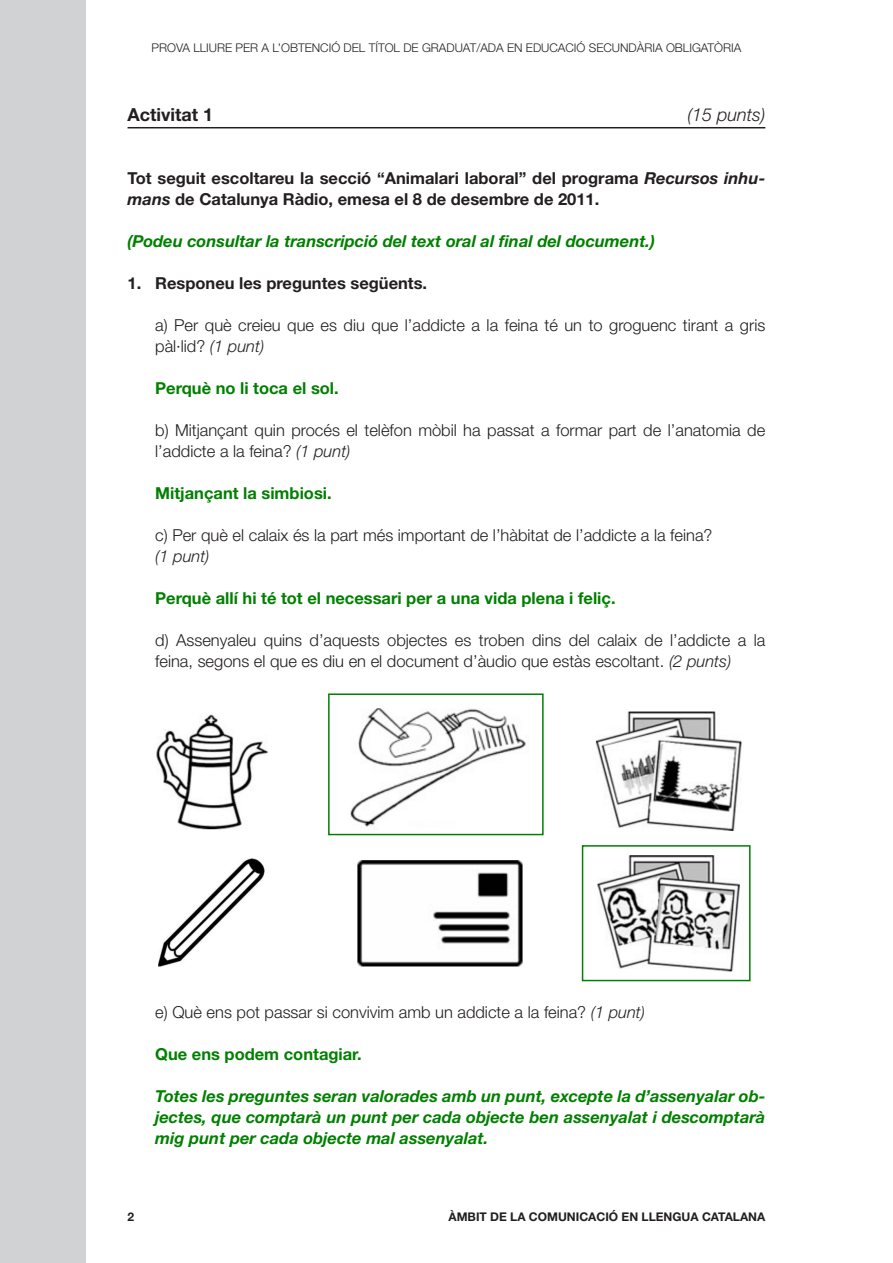
<style>
.page{position:relative;width:893px;height:1263px;background:#fff}
.page>*{position:absolute;margin:0;border:0;box-sizing:border-box;transform-origin:0 0}
.Activitat{font:700 18px "Helvetica Neue";color:#231f20}
.Activitat-2{font:italic 300 18px "Helvetica Neue";color:#231f20}
.Subpregunta{font:300 16.5px/21px "Helvetica Neue";color:#231f20}
.Text_pauta{font:italic 700 16.5px/21px "Helvetica Neue";color:#008000;text-align:justify}
.Pregunta{font:700 16.5px/21px "Helvetica Neue";color:#231f20}
.Text_pauta-2{font:700 16.5px "Helvetica Neue";color:#008000}
.Text{font:italic 700 16.5px "Helvetica Neue";color:#008000}
.Subpregunta-2{font:italic 300 16.5px "Helvetica Neue";color:#231f20}
.t1{font:300 12px "Helvetica Neue";color:#231f20}
.t2{font:700 12px "Helvetica Neue";color:#231f20}
.s1{font-style:italic}
</style>
<div class="page">
<div style="left:0;top:0;width:85px;height:1263px;background:#d1d2d4"></div>
<hr style="left:128px;top:127px;width:637px;height:1px;background:#231f20">
<img style="left:156px;top:708px;width:586px;height:266px">
<div style="left:328px;top:693px;width:216px;height:142px;border:2px solid #008000"></div>
<div style="left:582px;top:845px;width:169px;height:136px;border:2px solid #008000"></div>
<p class="t1" style="left:152px;top:40px;width:591px">PROVA LLIURE PER A L’OBTENCIÓ DEL TÍTOL DE GRADUAT/ADA EN EDUCACIÓ SECUNDÀRIA OBLIGATÒRIA</p>
<p class="Activitat" style="left:128px;top:103px;width:87px">Activitat 1</p>
<p class="Activitat-2" style="left:687px;top:103px;width:79px">(15 punts)</p>
<p class="Pregunta" style="left:128px;top:167px;width:639px">Tot seguit escoltareu la secció “Animalari laboral” del programa <span class="s1">Recursos inhu&shy;mans</span> de Catalunya Ràdio, emesa el 8 de desembre de 2011.</p>
<p class="Text" style="left:128px;top:231px;width:529px">(Podeu consultar la transcripció del text oral al final del document.)</p>
<p class="Pregunta" style="left:128px;top:272px;width:301px">1. Responeu les preguntes següents.</p>
<p class="Subpregunta" style="left:155px;top:314px;width:612px">a) Per què creieu que es diu que l’addicte a la feina té un to groguenc tirant a gris pàl·lid? <span class="s1">(1 punt)</span></p>
<p class="Text_pauta-2" style="left:155px;top:378px;width:185px">Perquè no li toca el sol.</p>
<p class="Subpregunta" style="left:155px;top:419px;width:612px">b) Mitjançant quin procés el telèfon mòbil ha passat a formar part de l’anatomia de l’addicte a la feina? <span class="s1">(1 punt)</span></p>
<p class="Text_pauta-2" style="left:155px;top:483px;width:178px">Mitjançant la simbiosi.</p>
<p class="Subpregunta" style="left:155px;top:524px;width:559px">c) Per què el calaix és la part més important de l’hàbitat de l’addicte a la feina?</p>
<p class="Subpregunta-2" style="left:155px;top:546px;width:56px">(1 punt)</p>
<p class="Text_pauta-2" style="left:155px;top:588px;width:462px">Perquè allí hi té tot el necessari per a una vida plena i feliç.</p>
<p class="Subpregunta" style="left:155px;top:629px;width:612px">d) Assenyaleu quins d’aquests objectes es troben dins del calaix de l’addicte a la feina, segons el que es diu en el document d’àudio que estàs escoltant. <span class="s1">(2 punts)</span></p>
<p class="Subpregunta" style="left:155px;top:1001px;width:491px">e) Què ens pot passar si convivim amb un addicte a la feina? <span class="s1">(1 punt)</span></p>
<p class="Text_pauta-2" style="left:155px;top:1044px;width:208px">Que ens podem contagiar.</p>
<p class="Text_pauta" style="left:155px;top:1085px;width:612px">Totes les preguntes seran valorades amb un punt, excepte la d’assenyalar ob&shy;jectes, que comptarà un punt per cada objecte ben assenyalat i descomptarà mig punt per cada objecte mal assenyalat.</p>
<p class="t2" style="left:128px;top:1209px;width:8px">2</p>
<p class="t2" style="left:448px;top:1209px;width:318px">ÀMBIT DE LA COMUNICACIÓ EN LLENGUA CATALANA</p>
</div>
